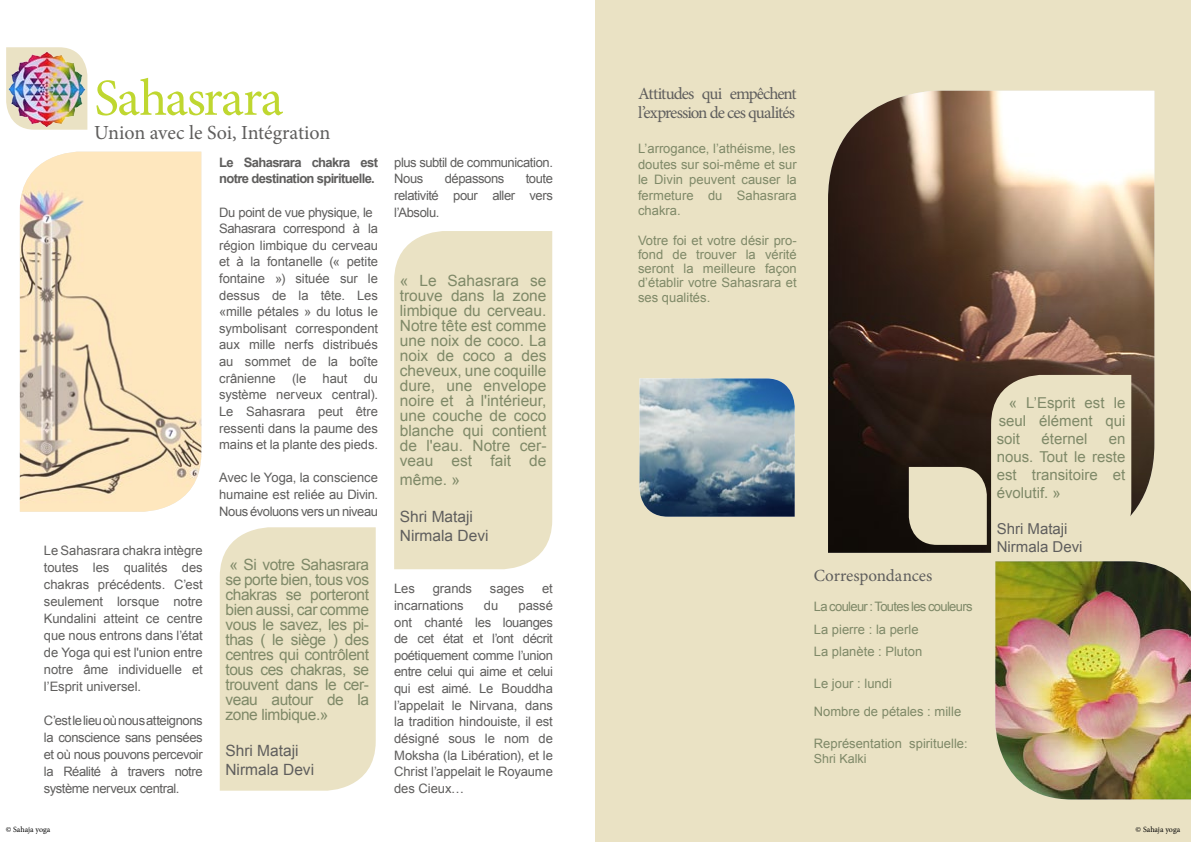
<style>
.page{position:relative;width:1191px;height:842px;background:#fff}
.page>*{position:absolute;margin:0;border:0;box-sizing:border-box;transform-origin:0 0}
.t1{font:52px "Minion Pro";color:#bfd730}
.t2{font:20px "Minion Pro";color:#5f5e5d}
.t3{font:17px/19px "Minion Pro";letter-spacing:-.05em;color:#5f5e5d}
.t4{font:15.5px/15px "Arial";color:#7f8968;text-align:justify}
.t5{font:15.5px/18.6px "Arial";color:#5f5e5d}
.t6{font:15px/18px "Arial";color:#7f8968;text-align:justify}
.t7{font:15px/18px "Arial";color:#5f5e5d}
.t8{font:13px/16.6px "Arial";letter-spacing:-.01em;color:#5f5e5d;text-align:justify}
.t9{font:13px/15.6px "Arial";color:#7f8968;text-align:justify}
.t10{font:700 13px/16.6px "Arial";letter-spacing:-.05em;color:#5f5e5d}
.t11{font:13px/16.6px "Arial";letter-spacing:-.03em;color:#5f5e5d}
.t12{font:12.5px "Arial";color:#7f8968}
.t13{font:8px "Minion Pro";color:#000}
.s1{font-size:12.5px}
</style>
<div class="page">
<img style="left:20px;top:152px;width:181px;height:360px">
<img style="left:6px;top:47px;width:81px;height:83px">
<div style="left:220px;top:527px;width:156px;height:264px;background:#eae2c4"></div>
<div style="left:394px;top:231px;width:158px;height:338px;background:#eae2c4"></div>
<div style="left:595px;top:0;width:596px;height:842px;background:#eae2c4"></div>
<img style="left:828px;top:91px;width:326px;height:462px">
<img style="left:995px;top:561px;width:196px;height:238px">
<svg style="left:909px;top:375px;width:222px;height:178px"></svg>
<img style="left:639px;top:378px;width:155px;height:139px">
<h1 class="t1" style="left:94px;top:63px;width:191px">Sahasrara</h1>
<h2 class="t2" style="left:94px;top:119px;width:238px">Union avec le Soi, Intégration</h2>
<p class="t8" style="left:44px;top:542px;width:160px;line-height:17px">Le Sahasrara chakra intègre toutes les qualités des chakras précédents. C’est seulement lorsque notre Kundalini atteint ce centre que nous entrons dans l’état de Yoga qui est l'union entre notre âme individuelle et l’Esprit universel.</p>
<p class="t8" style="left:44px;top:712px;width:160px;line-height:17px">C’est le lieu où nous atteignons la conscience sans pensées et où nous pouvons percevoir la Réalité à travers notre système nerveux central.</p>
<p class="t13" style="left:6px;top:824px;width:46px">© Sahaja yoga</p>
<p class="t10" style="left:219px;top:154px;width:160px">Le Sahasrara chakra est notre destination spirituelle.</p>
<p class="t8" style="left:219px;top:204px;width:160px;text-align:left">Du point de vue physique, le<br>Sahasrara correspond à la région limbique du cerveau et à la fontanelle (« petite fontaine ») située sur le dessus de la tête. Les «mille pétales » du lotus le symbolisant correspondent aux mille nerfs distribués au sommet de la boîte crânienne (le haut du système nerveux central).<br>Le Sahasrara peut être ressenti dans la paume des mains et la plante des pieds.</p>
<p class="t8" style="left:219px;top:470px;width:160px">Avec le Yoga, la conscience humaine est reliée au Divin.<br>Nous évoluons vers un niveau</p>
<p class="t4" style="left:225px;top:557px;width:145px">« Si votre Sahasrara se porte bien, tous vos chakras se porteront bien aussi, car comme vous le savez, les pi&shy;thas ( le siège ) des centres qui contrôlent tous ces chakras, se trouvent dans le cer&shy;veau autour de la zone limbique.»</p>
<p class="t5" style="left:225px;top:742px;width:90px">Shri Mataji<br>Nirmala Devi</p>
<p class="t11" style="left:394px;top:154px;width:160px">plus subtil de communication.<br>Nous</p>
<p class="t11" style="left:445px;top:171px;width:61px">dépassons</p>
<p class="t8" style="left:394px;top:171px;width:160px;text-indent:132px">toute relativité pour aller vers l’Absolu.</p>
<p class="t4" style="left:400px;top:273px;width:148px">« Le Sahasrara se trouve dans la zone limbique du cerveau.<br>Notre tête est comme une noix de coco. La noix de coco a des cheveux, une coquille dure, une envelope noire et à l'intérieur, une couche de coco blanche qui contient de l'eau. Notre cer&shy;veau est fait de</p>
<p class="t4" style="left:400px;top:473px;width:62px">même. »</p>
<p class="t5" style="left:400px;top:507px;width:90px">Shri Mataji<br>Nirmala Devi</p>
<p class="t8" style="left:394px;top:581px;width:22px">Les</p>
<p class="t8" style="left:433px;top:581px;width:41px">grands</p>
<p class="t8" style="left:490px;top:581px;width:36px">sages</p>
<p class="t8" style="left:542px;top:581px;width:12px">et</p>
<p class="t8" style="left:394px;top:597px;width:71px">incarnations</p>
<p class="t8" style="left:484px;top:597px;width:16px">du</p>
<p class="t8" style="left:394px;top:597px;width:160px;text-indent:124px">passé ont chanté les louanges de cet état et l’ont décrit poétiquement comme l’union entre celui qui aime et celui qui est aimé. Le Bouddha l’appelait le Nirvana, dans la tradition hindouiste, il est désigné sous le nom de Moksha (la Libération), et le Christ l’appelait le Royaume des Cieux…</p>
<h3 class="t3" style="left:638px;top:85px;width:160px">Attitudes qui empêchent l’expression de ces qualités</h3>
<p class="t9" style="left:638px;top:141px;width:160px">L’arrogance, l’athéisme, les doutes sur soi-même et sur le Divin peuvent causer la fermeture du Sahasrara chakra.</p>
<p class="t9" style="left:638px;top:233px;width:160px;line-height:14.3px">Votre foi et votre désir pro&shy;fond de trouver la vérité seront la meilleure façon d’établir votre Sahasrara et ses qualités.</p>
<h3 class="t3" style="left:814px;top:566px;width:120px">Correspondances</h3>
<p class="t9" style="left:814px;top:595px;width:160px;line-height:22.8px;text-align:left">La couleur : Toutes les couleurs<br>La pierre : la perle<br>La planète : Pluton</p>
<p class="t9" style="left:814px;top:669px;width:149px;line-height:28.1px">Le jour : lundi<br>Nombre de pétales : mille</p>
<p class="t9" style="left:814px;top:736px;width:155px">Représentation spirituelle<span class="s1">:</span></p>
<p class="t12" style="left:814px;top:750px;width:54px">Shri Kalki</p>
<p class="t6" style="left:996px;top:394px;width:130px;text-indent:12px">« L’Esprit est le seul élément qui soit</p>
<p class="t6" style="left:1041px;top:430px;width:47px">éternel</p>
<p class="t6" style="left:996px;top:430px;width:130px;text-indent:112px">en nous. Tout le reste est transitoire et évolutif. »</p>
<p class="t7" style="left:996px;top:520px;width:87px">Shri Mataji<br>Nirmala Devi</p>
<p class="t13" style="left:1135px;top:824px;width:46px">© Sahaja yoga</p>
</div>
